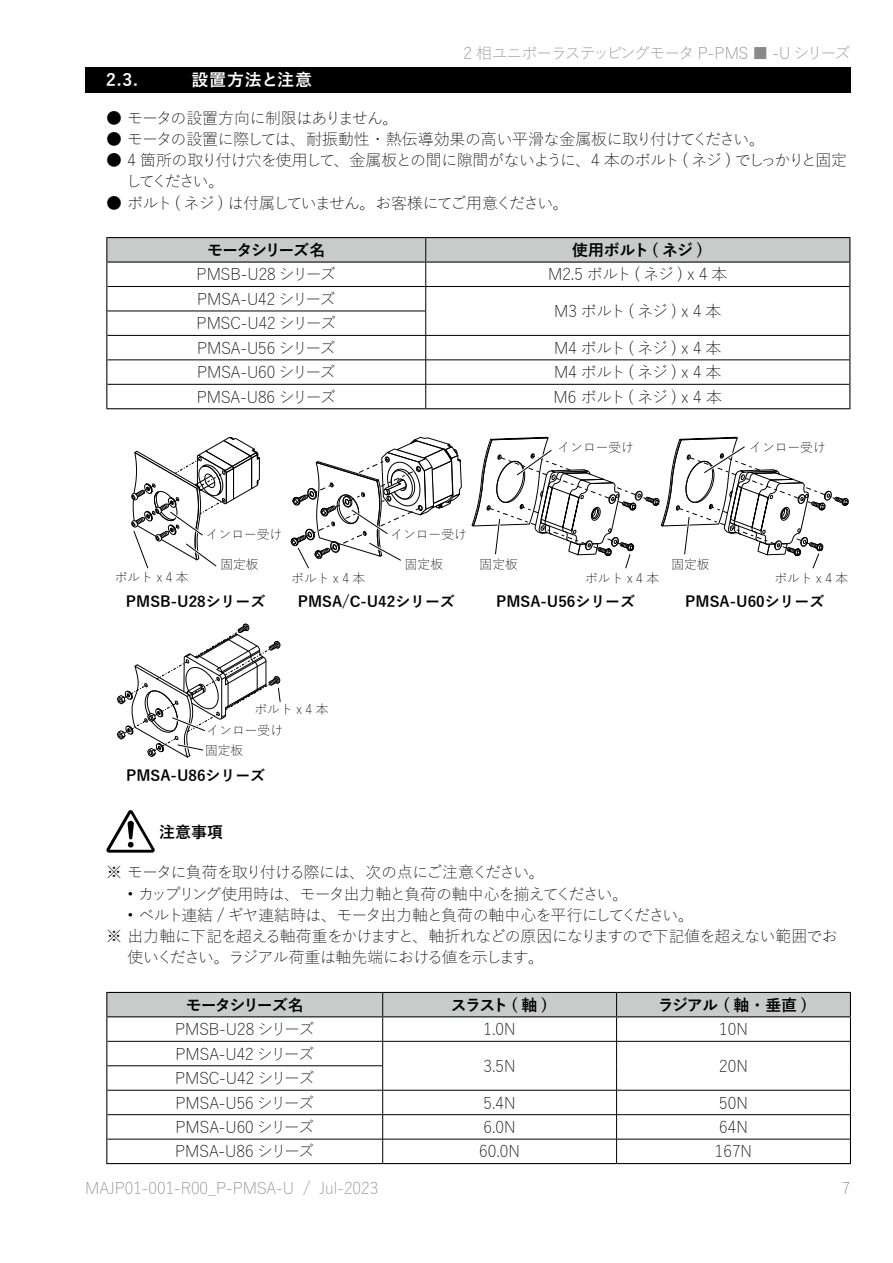
<style>
.page{position:relative;width:893px;height:1263px;background:#fff}
.page>*{position:absolute;margin:0;border:0;box-sizing:border-box;transform-origin:0 0}
.t1{font:700 16.95px "Yu Gothic";letter-spacing:.05em;color:#fff}
.t2{font:300 15.9px/24.5px "Yu Gothic";color:#000}
.t3{font:300 15.9px "Yu Gothic";letter-spacing:-.03em;color:#000}
.t4{font:300 15.9px "Yu Gothic";letter-spacing:-.07em;color:#000}
.t5{font:300 15.9px/21.3px "Yu Gothic";letter-spacing:-.075em;color:#000}
.t6{font:700 15.9px "Yu Gothic";letter-spacing:-.075em;color:#000}
.t7{font:300 15.9px "Yu Gothic";color:#898989}
.t8{font:300 15.9px "Yu Gothic";letter-spacing:-.095em;color:#000}
.t9{font:300 15.9px "Yu Gothic";letter-spacing:-.095em;color:#898989}
.t10{font:300 15.9px "Yu Gothic";letter-spacing:-.065em;color:#000}
.t11{font:300 15.9px "Yu Gothic";letter-spacing:-.055em;color:#000}
.t12{font:700 14.85px "Yu Gothic";color:#000}
.t13{font:300 12.75px/19.4px "Yu Gothic";color:#000}
</style>
<div class="page">
<div style="left:85px;top:67px;width:765px;height:25px;background:#000"></div>
<hr style="left:106px;top:237px;width:320px;height:1px;background:#000">
<hr style="left:426px;top:237px;width:424px;height:1px;background:#000">
<svg style="left:106px;top:238px;width:744px;height:170px"></svg>
<hr style="left:106px;top:408px;width:320px;height:1px;background:#000">
<hr style="left:426px;top:408px;width:424px;height:1px;background:#000">
<svg style="left:131px;top:436px;width:129px;height:133px"></svg>
<svg style="left:290px;top:436px;width:172px;height:133px"></svg>
<svg style="left:471px;top:436px;width:378px;height:133px"></svg>
<svg style="left:116px;top:623px;width:165px;height:135px"></svg>
<svg style="left:106px;top:810px;width:49px;height:43px"></svg>
<svg style="left:106px;top:992px;width:745px;height:171px"></svg>
<hr style="left:106px;top:1163px;width:277px;height:1px;background:#000">
<hr style="left:383px;top:1163px;width:234px;height:1px;background:#000">
<hr style="left:617px;top:1163px;width:234px;height:1px;background:#000">
<p class="t9" style="left:464px;top:38px;width:389px">2 相ユニポーラステッピングモータ P-PMS ■ -U シリーズ</p>
<p class="t1" style="left:106px;top:70px;width:33px">2.3.</p>
<p class="t1" style="left:191px;top:70px;width:122px">設置方法と注意</p>
<p class="t11" style="left:106px;top:103px;width:293px">● モータの設置方向に制限はありません。</p>
<p class="t3" style="left:106px;top:124px;width:660px">● モータの設置に際しては、耐振動性・熱伝導効果の高い平滑な金属板に取り付けてください。</p>
<p class="t5" style="left:126px;top:147px;width:723px;text-indent:-19px">● 4 箇所の取り付け穴を使用して、金属板との間に隙間がないように、4 本のボルト ( ネジ ) でしっかりと固定してください。</p>
<p class="t8" style="left:106px;top:188px;width:464px">● ボルト ( ネジ ) は付属していません。お客様にてご用意ください。</p>
<p class="t6" style="left:207px;top:241px;width:120px">モータシリーズ名</p>
<p class="t6" style="left:572px;top:241px;width:132px">使用ボルト ( ネジ )</p>
<p class="t2" style="left:197px;top:260px;width:141px">PMSB-U28 シリーズ</p>
<p class="t2" style="left:548px;top:260px;width:181px">M2.5ボルト(ネジ)x4本</p>
<p class="t2" style="left:197px;top:285px;width:140px">PMSA-U42 シリーズ</p>
<p class="t2" style="left:554px;top:297px;width:169px">M3ボルト(ネジ)x4本</p>
<p class="t2" style="left:197px;top:309px;width:141px">PMSC-U42 シリーズ<br>PMSA-U56 シリーズ</p>
<p class="t2" style="left:554px;top:333px;width:169px">M4ボルト(ネジ)x4本</p>
<p class="t2" style="left:197px;top:358px;width:140px">PMSA-U60 シリーズ</p>
<p class="t2" style="left:554px;top:358px;width:169px">M4ボルト(ネジ)x4本</p>
<p class="t2" style="left:197px;top:382px;width:141px">PMSA-U86 シリーズ</p>
<p class="t2" style="left:554px;top:382px;width:170px">M6ボルト(ネジ)x4本</p>
<p class="t13" style="left:557px;top:436px;width:78px">インロー受け</p>
<p class="t13" style="left:749px;top:436px;width:78px">インロー受け</p>
<p class="t13" style="left:390px;top:523px;width:78px">インロー受け</p>
<p class="t13" style="left:206px;top:523px;width:78px">インロー受け</p>
<p class="t13" style="left:220px;top:553px;width:40px">固定板</p>
<p class="t13" style="left:405px;top:553px;width:40px">固定板</p>
<p class="t13" style="left:480px;top:553px;width:40px">固定板</p>
<p class="t13" style="left:671px;top:553px;width:40px">固定板</p>
<p class="t13" style="left:115px;top:566px;width:75px">ボルト x 4 本</p>
<p class="t13" style="left:585px;top:567px;width:75px">ボルト x 4 本</p>
<p class="t13" style="left:774px;top:567px;width:75px">ボルト x 4 本</p>
<p class="t13" style="left:291px;top:567px;width:75px">ボルト x 4 本</p>
<p class="t12" style="left:126px;top:593px;width:141px">PMSB-U28シリーズ</p>
<p class="t12" style="left:298px;top:593px;width:159px">PMSA/C-U42シリーズ</p>
<p class="t12" style="left:496px;top:593px;width:140px">PMSA-U56シリーズ</p>
<p class="t12" style="left:685px;top:593px;width:140px">PMSA-U60シリーズ</p>
<p class="t13" style="left:254px;top:698px;width:75px">ボルト x 4 本</p>
<p class="t13" style="left:205px;top:719px;width:79px">インロー受け固定板</p>
<p class="t12" style="left:126px;top:767px;width:140px">PMSA-U86シリーズ</p>
<p class="t6" style="left:159px;top:824px;width:65px">注意事項</p>
<p class="t4" style="left:106px;top:858px;width:440px">※ モータに負荷を取り付ける際には、次の点にご注意ください。</p>
<p class="t4" style="left:128px;top:879px;width:502px">• カップリング使用時は、モータ出力軸と負荷の軸中心を揃えてください。</p>
<p class="t3" style="left:128px;top:900px;width:568px">• ベルト連結 / ギヤ連結時は、モータ出力軸と負荷の軸中心を平行にしてください。</p>
<p class="t3" style="left:106px;top:921px;width:733px">※ 出力軸に下記を超える軸荷重をかけますと、軸折れなどの原因になりますので下記値を超えない範囲でお</p>
<p class="t10" style="left:128px;top:943px;width:418px">使いください。ラジアル荷重は軸先端における値を示します。</p>
<p class="t6" style="left:186px;top:996px;width:120px">モータシリーズ名</p>
<p class="t6" style="left:451px;top:996px;width:98px">スラスト ( 軸 )</p>
<p class="t6" style="left:658px;top:996px;width:151px">ラジアル ( 軸・垂直 )</p>
<p class="t2" style="left:175px;top:1015px;width:141px">PMSB-U28 シリーズ</p>
<p class="t3" style="left:484px;top:1014px;width:34px">1.0N</p>
<p class="t3" style="left:719px;top:1014px;width:30px">10N</p>
<p class="t2" style="left:175px;top:1039px;width:140px">PMSA-U42 シリーズ</p>
<p class="t3" style="left:484px;top:1051px;width:34px">3.5N</p>
<p class="t3" style="left:719px;top:1051px;width:30px">20N</p>
<p class="t2" style="left:175px;top:1064px;width:141px">PMSC-U42 シリーズ<br>PMSA-U56 シリーズ</p>
<p class="t3" style="left:484px;top:1088px;width:34px">5.4N</p>
<p class="t3" style="left:719px;top:1088px;width:30px">50N</p>
<p class="t2" style="left:175px;top:1113px;width:140px">PMSA-U60 シリーズ</p>
<p class="t3" style="left:484px;top:1112px;width:34px">6.0N</p>
<p class="t3" style="left:719px;top:1112px;width:30px">64N</p>
<p class="t2" style="left:175px;top:1137px;width:141px">PMSA-U86 シリーズ</p>
<p class="t3" style="left:479px;top:1137px;width:42px">60.0N</p>
<p class="t3" style="left:715px;top:1137px;width:39px">167N</p>
<p class="t7" style="left:85px;top:1173px;width:295px">MAJP01-001-R00_P-PMSA-U / Jul-2023</p>
<p class="t7" style="left:842px;top:1173px;width:10px">7</p>
</div>
